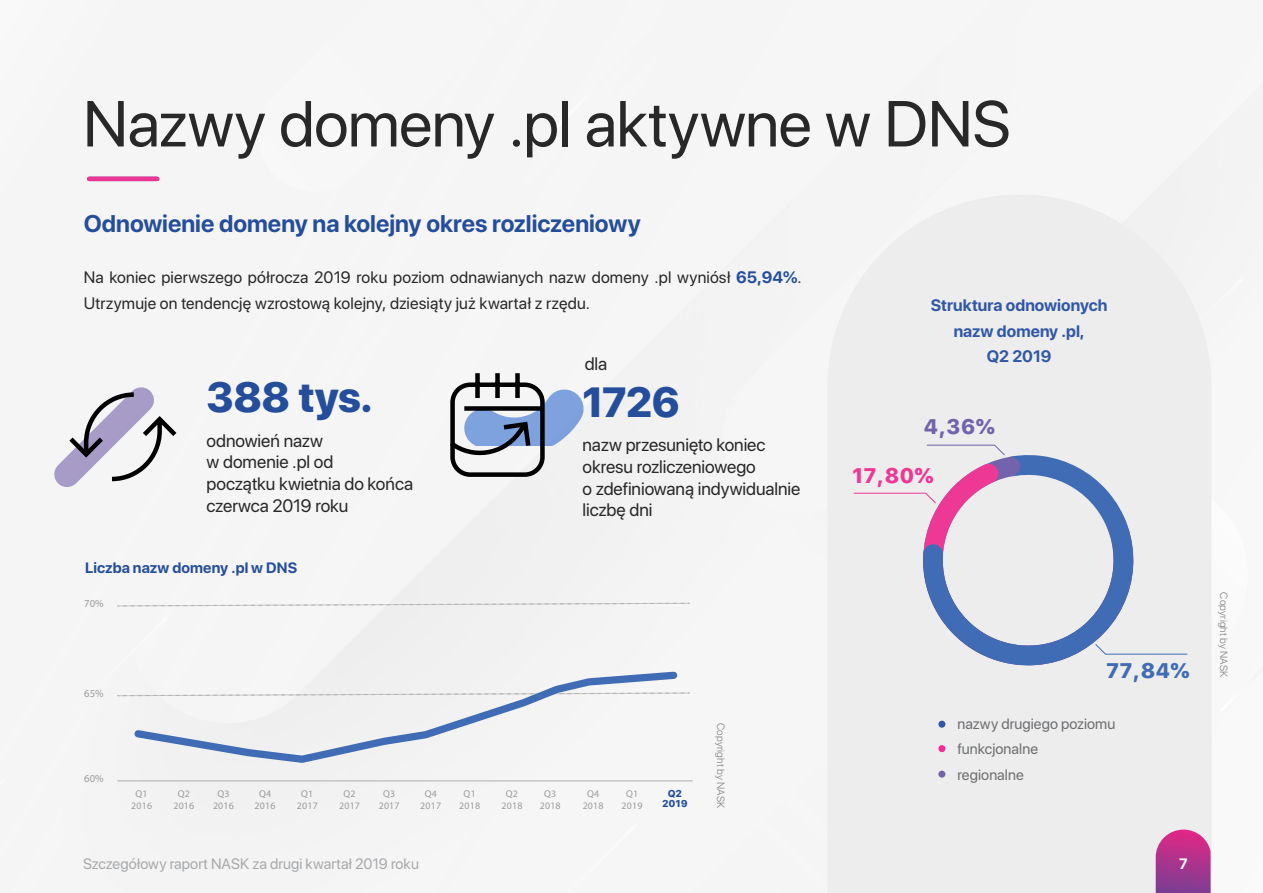
<style>
.page{position:relative;width:1263px;height:893px;background:#fff}
.page>*{position:absolute;margin:0;border:0;box-sizing:border-box;transform-origin:0 0}
.t1{font:64.5px "SF Pro Display";letter-spacing:-.01em;color:#292829}
.t2{font:800 42px "SF Pro Display";letter-spacing:-.01em;color:#244d9b}
.t3{font:700 24px "SF Pro Display";color:#244d9b}
.t4{font:800 21px "SF Pro Text";color:#ed3895}
.t5{font:800 21px "SF Pro Text";color:#3f6cb4}
.t6{font:800 21px "SF Pro Text";color:#7263ac}
.t7{font:18px/21.6px "SF Pro Display";letter-spacing:-.005em;color:#292829}
.t8{font:16.5px/25.5px "SF Pro Display";letter-spacing:.01em;color:#292829}
.t9{font:700 16.5px/25.5px "SF Pro Display";letter-spacing:.005em;color:#3057a7;text-align:center}
.t10{font:15px "SF Pro Display";letter-spacing:.005em;color:#a7a9ac}
.t11{font:15px/25.5px "SF Pro Display";letter-spacing:.005em;color:#6d6e71}
.t12{font:700 15px "SF Pro Display";letter-spacing:.01em;color:#244d9b}
.t13{font:700 15px "SF Pro Display";color:#fff}
.t14{font:10.65px "SF Compact Display";color:#9c9b9b}
.t15{font:300 10.5px "SF Pro Display";letter-spacing:.015em;color:#808285}
.t16{font:9.9px/11.9px "SF Compact Display";letter-spacing:.02em;color:#9c9b9b;text-align:center}
.t17{font:800 9.9px/10.1px "SF Pro Text";color:#244e9c;text-align:center}
.s1{font-weight:700;color:#244d9b}
</style>
<div class="page">
<div style="left:81px;top:46px;width:1182px;height:847px;background:#f5f5f5"></div>
<div style="left:827px;top:195px;width:384px;height:698px;background:#ededed"></div>
<svg style="left:1156px;top:829px;width:54px;height:64px;background:#b04595"></svg>
<hr style="left:89px;top:177px;width:68px;height:4px;background:#ed3694">
<svg style="left:117px;top:692px;width:573px;height:4px"></svg>
<svg style="left:117px;top:603px;width:573px;height:4px"></svg>
<hr style="left:117px;top:781px;width:575px;height:1px;background:#b2b2b2">
<svg style="left:130px;top:667px;width:551px;height:100px"></svg>
<div style="left:938px;top:721px;width:7px;height:7px;background:#3057a7;border-radius:50%"></div>
<div style="left:938px;top:745px;width:7px;height:7px;background:#f52b99;border-radius:50%"></div>
<div style="left:938px;top:771px;width:7px;height:7px;background:#7362ab;border-radius:50%"></div>
<svg style="left:853px;top:493px;width:51px;height:11px"></svg>
<svg style="left:1155px;top:644px;width:33px;height:11px"></svg>
<div style="left:904px;top:448px;width:251px;height:238px;background:#ededed"></div>
<svg style="left:922px;top:454px;width:213px;height:212px;background:#c7c8dc"></svg>
<svg style="left:54px;top:377px;width:127px;height:112px"></svg>
<svg style="left:445px;top:369px;width:152px;height:110px"></svg>
<h1 class="t1" style="left:83px;top:77px;width:929px">Nazwy domeny .pl aktywne w DNS</h1>
<h3 class="t3" style="left:84px;top:207px;width:558px">Odnowienie domeny na kolejny okres rozliczeniowy</h3>
<p class="t8" style="left:84px;top:264px;width:719px">Na koniec pierwszego półrocza 2019 roku poziom odnawianych nazw domeny .pl wyniósł <span class="s1">65,94%</span>.<br>Utrzymuje on tendencję wzrostową kolejny, dziesiąty już kwartał z rzędu.</p>
<p class="t7" style="left:585px;top:352px;width:24px">dla</p>
<h2 class="t2" style="left:207px;top:367px;width:168px">388 tys.</h2>
<h2 class="t2" style="left:583px;top:371px;width:99px">1726</h2>
<p class="t7" style="left:207px;top:429px;width:208px">odnowień nazw<br>w domenie .pl od<br>początku kwietnia do końca czerwca 2019 roku</p>
<p class="t7" style="left:583px;top:433px;width:219px">nazw przesunięto koniec okresu rozliczeniowego<br>o zdefiniowaną indywidualnie liczbę dni</p>
<p class="t12" style="left:85px;top:557px;width:214px">Liczba nazw domeny .pl w DNS</p>
<p class="t14" style="left:84px;top:597px;width:21px">70%</p>
<p class="t14" style="left:84px;top:687px;width:21px">65%</p>
<p class="t14" style="left:84px;top:772px;width:21px">60%</p>
<p class="t16" style="left:131px;top:787px;width:22px">Q1<br>2016</p>
<p class="t16" style="left:173px;top:787px;width:22px">Q2<br>2016</p>
<p class="t16" style="left:213px;top:787px;width:22px">Q3<br>2016</p>
<p class="t16" style="left:255px;top:787px;width:22px">Q4<br>2016</p>
<p class="t16" style="left:297px;top:787px;width:22px">Q1<br>2017</p>
<p class="t16" style="left:339px;top:787px;width:22px">Q2<br>2017</p>
<p class="t16" style="left:379px;top:787px;width:22px">Q3<br>2017</p>
<p class="t16" style="left:420px;top:787px;width:22px">Q4<br>2017</p>
<p class="t16" style="left:459px;top:787px;width:22px">Q1<br>2018</p>
<p class="t16" style="left:501px;top:787px;width:22px">Q2<br>2018</p>
<p class="t16" style="left:540px;top:787px;width:22px">Q3<br>2018</p>
<p class="t16" style="left:583px;top:787px;width:22px">Q4<br>2018</p>
<p class="t16" style="left:622px;top:787px;width:22px">Q1<br>2019</p>
<p class="t17" style="left:662px;top:788px;width:27px">Q2<br>2019</p>
<p class="t10" style="left:83px;top:853px;width:337px">Szczegółowy raport NASK za drugi kwartał 2019 roku</p>
<p class="t15" style="left:728px;top:723px;width:86px;rotate:90deg">Copyright by NASK</p>
<p class="t9" style="left:931px;top:292px;width:178px">Struktura odnowionych nazw domeny .pl,<br>Q2 2019</p>
<p class="t6" style="left:923px;top:411px;width:73px">4,36%</p>
<p class="t4" style="left:852px;top:460px;width:83px">17,80%</p>
<p class="t5" style="left:1106px;top:655px;width:85px">77,84%</p>
<p class="t11" style="left:957px;top:710px;width:159px">nazwy drugiego poziomu funkcjonalne<br>regionalne</p>
<p class="t13" style="left:1179px;top:853px;width:10px">7</p>
<p class="t15" style="left:1231px;top:592px;width:86px;rotate:90deg">Copyright by NASK</p>
</div>
